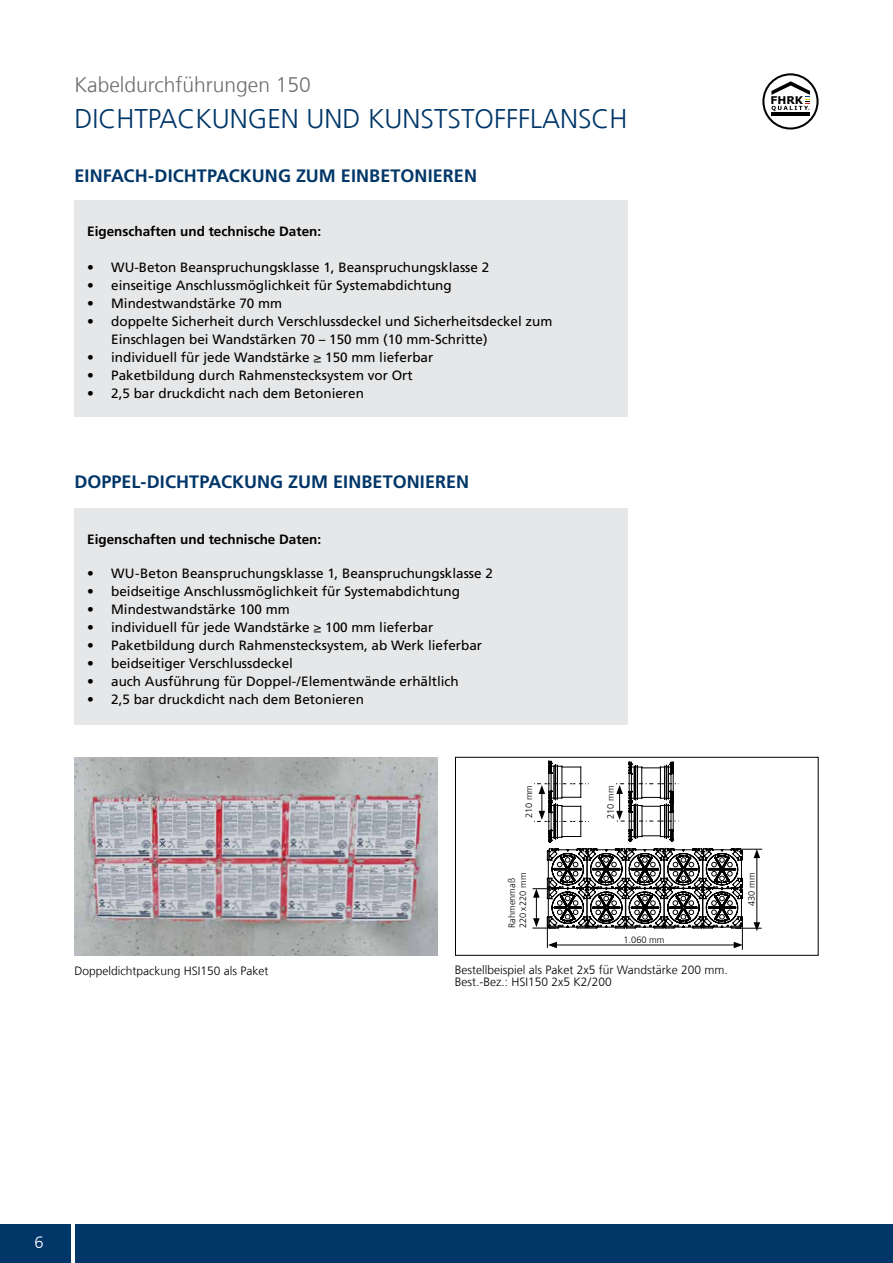
<style>
.page{position:relative;width:893px;height:1263px;background:#fff}
.page>*{position:absolute;margin:0;border:0;box-sizing:border-box;transform-origin:0 0}
.t1{font:300 27px "Frutigerfor Hauff";color:#003768}
.t2{font:300 21px "Frutigerfor Hauff";color:#6d6e71}
.t3{font:700 18px "Frutigerfor Hauff";letter-spacing:.005em;color:#003768}
.t4{font:300 16.5px "Frutigerfor Hauff";color:#fff}
.t5{font:13.5px/18px "Frutigerfor Hauff";color:#000}
.t6{font:700 13.5px "Frutigerfor Hauff";color:#000}
.t7{font:300 12px/12px "Frutigerfor Hauff";color:#000}
.t8{font:700 10.8px "Verdana";color:#000}
.t9{font:300 9.3px/11.1px "Frutigerfor Hauff";color:#000}
</style>
<div class="page">
<img style="left:75px;top:758px;width:363px;height:198px">
<div style="left:74px;top:200px;width:554px;height:216px;background:#e6e7e8"></div>
<div style="left:74px;top:508px;width:554px;height:216px;background:#e6e7e8"></div>
<div style="left:455px;top:757px;width:364px;height:199px;border:1px solid #000"></div>
<hr style="left:742px;top:918px;width:1px;height:32px;background:#000">
<hr style="left:547px;top:917px;width:1px;height:31px;background:#000">
<hr style="left:554px;top:945px;width:182px;height:1px;background:#000">
<svg style="left:548px;top:942px;width:9px;height:6px"></svg>
<svg style="left:734px;top:942px;width:9px;height:6px"></svg>
<svg style="left:532px;top:848px;width:230px;height:83px"></svg>
<svg style="left:616px;top:762px;width:63px;height:80px"></svg>
<svg style="left:534px;top:761px;width:55px;height:81px"></svg>
<svg style="left:762px;top:73px;width:57px;height:57px"></svg>
<div style="left:0;top:1225px;width:893px;height:38px;background:#003768"></div>
<hr style="left:71px;top:1213px;width:3px;height:50px;background:#fff">
<h2 class="t2" style="left:74px;top:72px;width:238px">Kabeldurchführungen 150</h2>
<h1 class="t1" style="left:74px;top:102px;width:555px">DICHTPACKUNGEN UND KUNSTSTOFFFLANSCH</h1>
<h3 class="t3" style="left:74px;top:165px;width:404px">EINFACH-DICHTPACKUNG ZUM EINBETONIEREN</h3>
<p class="t6" style="left:87px;top:223px;width:236px">Eigenschaften und technische Daten:</p>
<p class="t5" style="left:87px;top:259px;width:404px">• WU-Beton Beanspruchungsklasse 1, Beanspruchungsklasse 2</p>
<p class="t5" style="left:87px;top:277px;width:366px">• einseitige Anschlussmöglichkeit für Systemabdichtung</p>
<p class="t5" style="left:87px;top:295px;width:197px">• Mindestwandstärke 70 mm</p>
<p class="t5" style="left:111px;top:313px;width:443px;text-indent:-24px">• doppelte Sicherheit durch Verschlussdeckel und Sicherheitsdeckel zum<br>Einschlagen bei Wandstärken 70 – 150 mm (10 mm-Schritte)</p>
<p class="t5" style="left:87px;top:349px;width:348px">• individuell für jede Wandstärke ≥ 150 mm lieferbar</p>
<p class="t5" style="left:87px;top:367px;width:327px">• Paketbildung durch Rahmenstecksystem vor Ort</p>
<p class="t5" style="left:87px;top:385px;width:278px">• 2,5 bar druckdicht nach dem Betonieren</p>
<h3 class="t3" style="left:74px;top:471px;width:396px">DOPPEL-DICHTPACKUNG ZUM EINBETONIEREN</h3>
<p class="t6" style="left:87px;top:531px;width:236px">Eigenschaften und technische Daten:</p>
<p class="t5" style="left:87px;top:565px;width:407px">• WU-Beton Beanspruchungsklasse 1, Beanspruchungsklasse 2</p>
<p class="t5" style="left:87px;top:583px;width:374px">• beidseitige Anschlussmöglichkeit für Systemabdichtung</p>
<p class="t5" style="left:87px;top:601px;width:204px">• Mindestwandstärke 100 mm</p>
<p class="t5" style="left:87px;top:619px;width:348px">• individuell für jede Wandstärke ≥ 100 mm lieferbar</p>
<p class="t5" style="left:87px;top:637px;width:396px">• Paketbildung durch Rahmenstecksystem, ab Werk lieferbar</p>
<p class="t5" style="left:87px;top:655px;width:207px">• beidseitiger Verschlussdeckel</p>
<p class="t5" style="left:87px;top:673px;width:373px">• auch Ausführung für Doppel-/Elementwände erhältlich</p>
<p class="t5" style="left:87px;top:691px;width:278px">• 2,5 bar druckdicht nach dem Betonieren</p>
<p class="t8" style="left:770px;top:93px;width:34px">FHRK</p>
<p class="t7" style="left:75px;top:964px;width:196px">Doppeldichtpackung HSI150 als Paket</p>
<p class="t9" style="left:523px;top:818px;width:35px;rotate:-90deg">210 mm</p>
<p class="t9" style="left:605px;top:819px;width:35px;rotate:-90deg">210 mm</p>
<p class="t9" style="left:506px;top:928px;width:57px;rotate:-90deg">Rahmenmaß<br>220x220 mm</p>
<p class="t9" style="left:746px;top:906px;width:35px;rotate:-90deg">430 mm</p>
<p class="t9" style="left:623px;top:934px;width:43px">1.060 mm</p>
<p class="t7" style="left:455px;top:964px;width:274px">Bestellbeispiel als Paket 2x5 für Wandstärke 200 mm.<br>Best.-Bez.: HSI150 2x5 K2/200</p>
<p class="t4" style="left:35px;top:1232px;width:11px">6</p>
</div>
